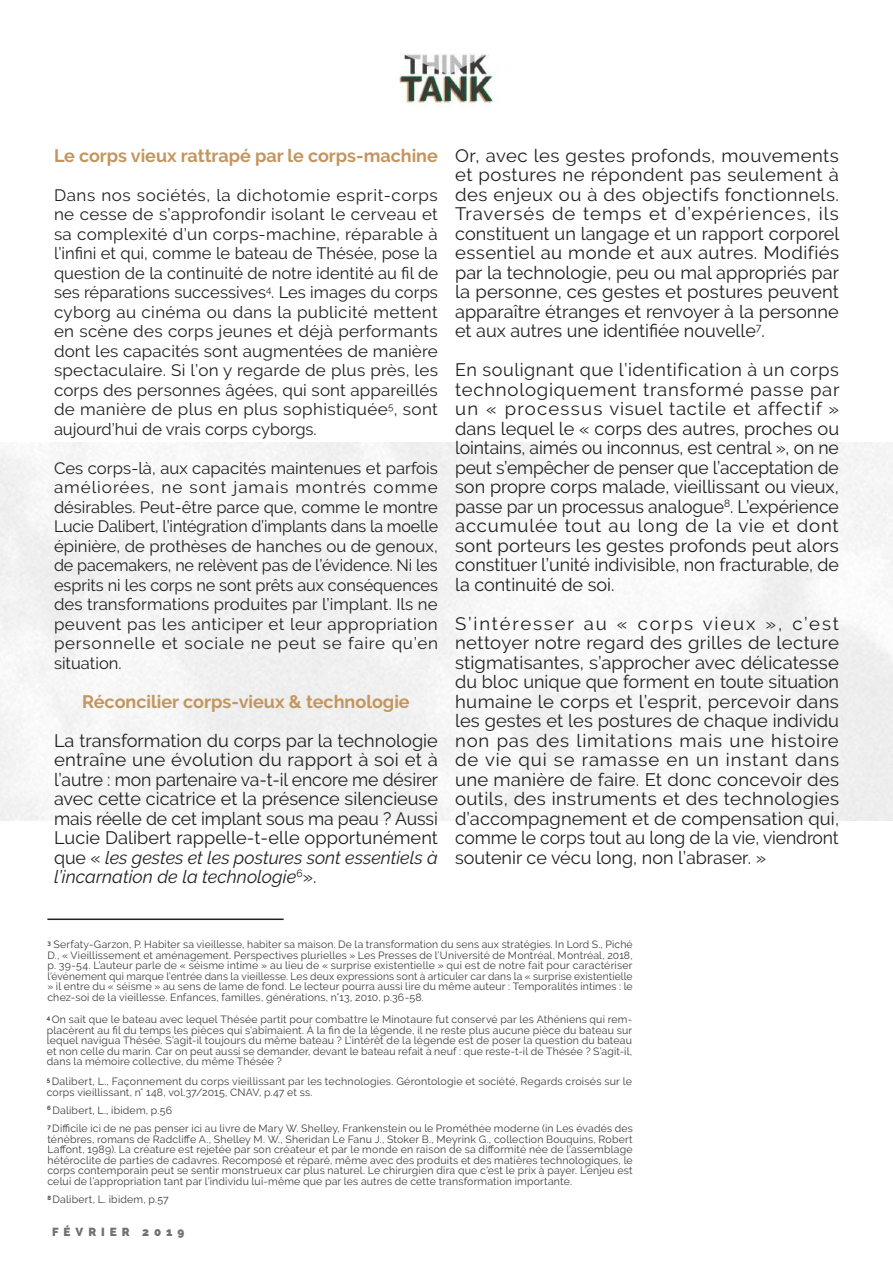
<style>
.page{position:relative;width:893px;height:1263px;background:#fff}
.page>*{position:absolute;margin:0;border:0;box-sizing:border-box;transform-origin:0 0}
.t1{font:18px/19.5px "Raleway";color:#231f20;text-align:justify}
.t2{font:700 18px "Raleway";color:#c4955d}
.t3{font:16.5px/19.5px "Raleway";letter-spacing:.02em;color:#231f20;text-align:justify}
.t4{font:900 11.7px "Raleway";letter-spacing:.425em;color:#231f20}
.t5{font:10.5px/10.5px "Raleway";letter-spacing:.02em;color:#3e3e3f;text-align:justify}
.s1{font-style:italic}
</style>
<div class="page">
<img style="left:393px;top:54px;width:101px;height:50px">
<hr style="left:47px;top:918px;width:237px;height:2px;background:#231f20">
<h1 class="t2" style="left:54px;top:145px;width:385px">Le corps vieux rattrapé par le corps-machine</h1>
<p class="t3" style="left:54px;top:185px;width:386px">Dans nos sociétés, la dichotomie esprit-corps ne cesse de s’approfondir isolant le cerveau et sa complexité d’un corps-machine, réparable à l’infini et qui, comme le bateau de Thésée, pose la question de la continuité de notre identité au fil de ses réparations successives<sup>4</sup>. Les images du corps cyborg au cinéma ou dans la publicité mettent en scène des corps jeunes et déjà performants dont les capacités sont augmentées de manière spectaculaire. Si l’on y regarde de plus près, les corps des personnes âgées, qui sont appareillés de manière de plus en plus sophistiquée<sup>5</sup>, sont aujourd’hui de vrais corps cyborgs.</p>
<p class="t3" style="left:54px;top:458px;width:386px">Ces corps-là, aux capacités maintenues et parfois améliorées, ne sont jamais montrés comme désirables. Peut-être parce que, comme le montre Lucie Dalibert, l’intégration d’implants dans la moelle épinière, de prothèses de hanches ou de genoux, de pacemakers, ne relèvent pas de l’évidence. Ni les esprits ni les corps ne sont prêts aux conséquences des transformations produites par l’implant. Ils ne peuvent pas les anticiper et leur appropriation personnelle et sociale ne peut se faire qu’en situation.</p>
<h1 class="t2" style="left:82px;top:691px;width:329px">Réconcilier corps-vieux &amp; technologie</h1>
<p class="t1" style="left:54px;top:730px;width:386px">La transformation du corps par la technologie entraîne une évolution du rapport à soi et à l’autre : mon partenaire va-t-il encore me désirer avec cette cicatrice et la présence silencieuse mais réelle de cet implant sous ma peau ? Aussi Lucie Dalibert rappelle-t-elle opportunément que « <span class="s1">les gestes et les postures sont essentiels à l’incarnation de la technologie</span><sup>6</sup>».</p>
<p class="t1" style="left:455px;top:145px;width:386px">Or, avec les gestes profonds, mouvements et postures ne répondent pas seulement à des enjeux ou à des objectifs fonctionnels.<br>Traversés de temps et d’expériences, ils constituent un langage et un rapport corporel essentiel au monde et aux autres. Modifiés par la technologie, peu ou mal appropriés par la personne, ces gestes et postures peuvent apparaître étranges et renvoyer à la personne et aux autres une identifiée nouvelle<sup>7</sup>.</p>
<p class="t1" style="left:455px;top:360px;width:386px">En soulignant que l’identification à un corps technologiquement transformé passe par un « processus visuel tactile et affectif » dans lequel le « corps des autres, proches ou lointains, aimés ou inconnus, est central », on ne peut s’empêcher de penser que l’acceptation de son propre corps malade, vieillissant ou vieux, passe par un processus analogue<sup>8</sup>. L’expérience accumulée tout au long de la vie et dont sont porteurs les gestes profonds peut alors constituer l’unité indivisible, non fracturable, de la continuité de soi.</p>
<p class="t1" style="left:455px;top:613px;width:386px">S’intéresser au « corps vieux », c’est nettoyer notre regard des grilles de lecture stigmatisantes, s’approcher avec délicatesse du bloc unique que forment en toute situation humaine le corps et l’esprit, percevoir dans les gestes et les postures de chaque individu non pas des limitations mais une histoire de vie qui se ramasse en un instant dans une manière de faire. Et donc concevoir des outils, des instruments et des technologies d’accompagnement et de compensation qui, comme le corps tout au long de la vie, viendront soutenir ce vécu long, non l’abraser. »</p>
<p class="t5" style="left:47px;top:939px;width:587px"><sup>3</sup> Serfaty-Garzon, P. Habiter sa vieillesse, habiter sa maison. De la transformation du sens aux stratégies. In Lord S., Piché D., « Vieillissement et aménagement. Perspectives plurielles » Les Presses de l’Université de Montréal, Montréal, 2018, p. 39-54. L’auteur parle de « séisme intime » au lieu de « surprise existentielle » qui est de notre fait pour caractériser l’événement qui marque l’entrée dans la vieillesse. Les deux expressions sont à articuler car dans la « surprise existentielle » il entre du « séisme » au sens de lame de fond. Le lecteur pourra aussi lire du même auteur : Temporalités intimes : le chez-soi de la vieillesse. Enfances, familles, générations, n°13, 2010, p.36-58.</p>
<p class="t5" style="left:47px;top:1014px;width:587px"><sup>4</sup> On sait que le bateau avec lequel Thésée partit pour combattre le Minotaure fut conservé par les Athéniens qui rem&shy;placèrent au fil du temps les pièces qui s’abîmaient. À la fin de la légende, il ne reste plus aucune pièce du bateau sur lequel navigua Thésée. S’agit-il toujours du même bateau ? L’intérêt de la légende est de poser la question du bateau et non celle du marin. Car on peut aussi se demander, devant le bateau refait à neuf : que reste-t-il de Thésée ? S’agit-il, dans la mémoire collective, du même Thésée ?</p>
<p class="t5" style="left:47px;top:1076px;width:587px"><sup>5</sup> Dalibert, L., Façonnement du corps vieillissant par les technologies. Gérontologie et société, Regards croisés sur le corps vieillissant, n° 148, vol.37/2015, CNAV, p.47 et ss.</p>
<p class="t5" style="left:47px;top:1104px;width:126px"><sup>6</sup> Dalibert, L., ibidem, p.56</p>
<p class="t5" style="left:47px;top:1123px;width:587px"><sup>7</sup> Difficile ici de ne pas penser ici au livre de Mary W. Shelley, Frankenstein ou le Prométhée moderne (in Les évadés des ténèbres, romans de Radcliffe A., Shelley M. W., Sheridan Le Fanu J., Stoker B., Meyrink G., collection Bouquins, Robert Laffont, 1989). La créature est rejetée par son créateur et par le monde en raison de sa difformité née de l’assemblage hétéroclite de parties de cadavres. Recomposé et réparé, même avec des produits et des matières technologiques, le corps contemporain peut se sentir monstrueux car plus naturel. Le chirurgien dira que c’est le prix à payer. L’enjeu est celui de l’appropriation tant par l’individu lui-même que par les autres de cette transformation importante.</p>
<p class="t5" style="left:47px;top:1194px;width:123px"><sup>8</sup> Dalibert, L. ibidem, p.57</p>
<p class="t4" style="left:52px;top:1225px;width:134px">FÉVRIER 2019</p>
</div>
